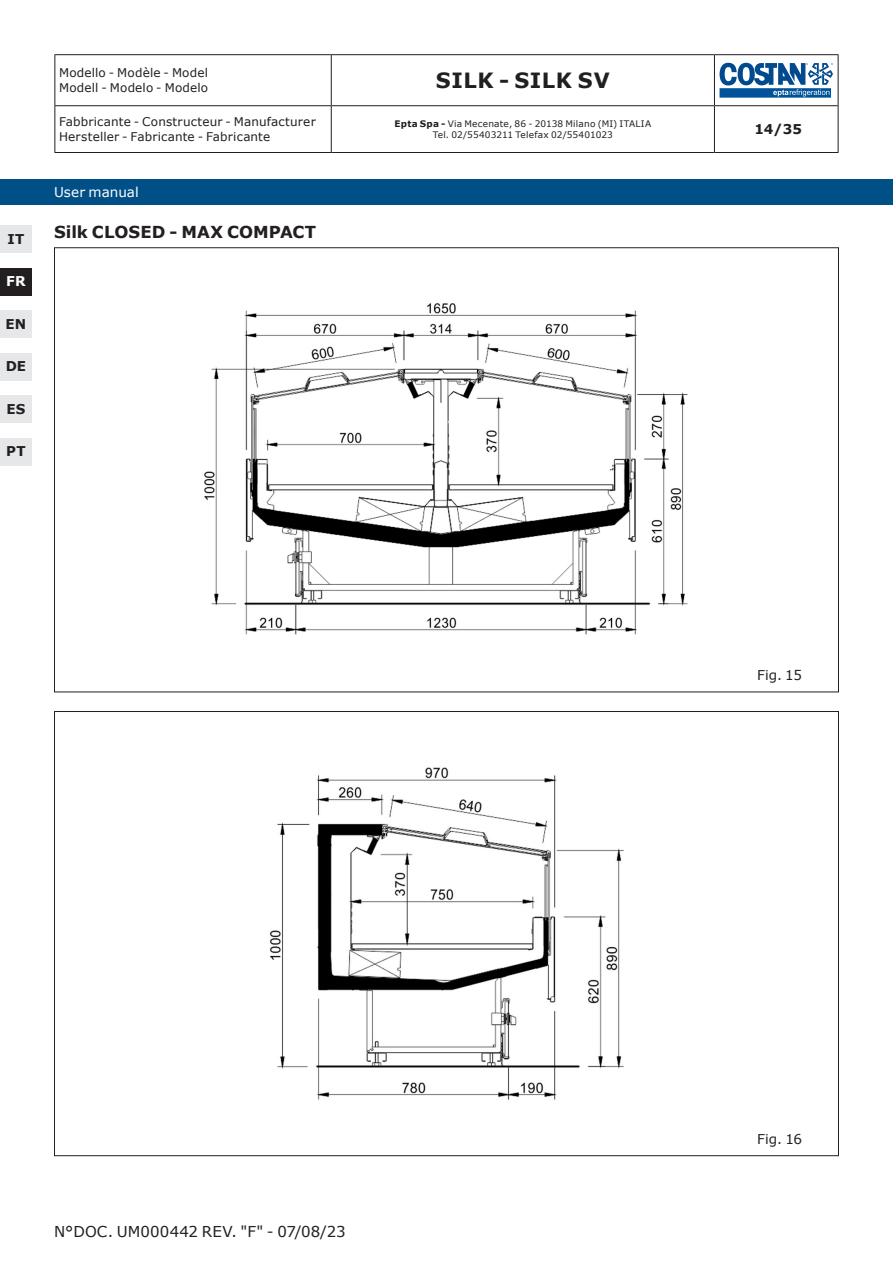
<style>
.page{position:relative;width:893px;height:1263px;background:#fff}
.page>*{position:absolute;margin:0;border:0;box-sizing:border-box;transform-origin:0 0}
.t1{font:700 21px "Verdana";letter-spacing:.03em;color:#231f20}
.Testo{font:700 16.5px "Verdana";letter-spacing:.005em;color:#231f20}
.t2{font:15px "Verdana";letter-spacing:.01em;color:#231f20}
.t3{font:700 13.5px "Verdana";letter-spacing:.015em;color:#231f20}
.Figure{font:13.5px "Verdana";letter-spacing:.005em;color:#231f20}
.t4{font:13.5px "Verdana";color:#fff}
.t5{font:700 13.5px "Verdana";color:#fff}
.t6{font:12px/14.7px "Verdana";letter-spacing:.015em;color:#231f20}
.t7{font:9px/10.9px "Verdana";letter-spacing:.02em;color:#231f20;text-align:center}
.s1{font-weight:700}
</style>
<div class="page">
<hr style="left:54px;top:54px;width:277px;height:1px;background:#231f20">
<hr style="left:54px;top:55px;width:1px;height:50px;background:#231f20">
<hr style="left:331px;top:54px;width:383px;height:1px;background:#231f20">
<hr style="left:331px;top:55px;width:1px;height:50px;background:#231f20">
<hr style="left:714px;top:54px;width:124px;height:1px;background:#231f20">
<hr style="left:714px;top:55px;width:1px;height:50px;background:#231f20">
<hr style="left:838px;top:55px;width:1px;height:50px;background:#231f20">
<hr style="left:54px;top:105px;width:277px;height:1px;background:#231f20">
<hr style="left:54px;top:106px;width:1px;height:46px;background:#231f20">
<hr style="left:331px;top:105px;width:383px;height:1px;background:#231f20">
<hr style="left:331px;top:106px;width:1px;height:46px;background:#231f20">
<hr style="left:714px;top:105px;width:124px;height:1px;background:#231f20">
<hr style="left:714px;top:106px;width:1px;height:46px;background:#231f20">
<hr style="left:838px;top:106px;width:1px;height:46px;background:#231f20">
<hr style="left:54px;top:152px;width:277px;height:1px;background:#231f20">
<hr style="left:331px;top:152px;width:383px;height:1px;background:#231f20">
<hr style="left:714px;top:152px;width:124px;height:1px;background:#231f20">
<svg style="left:719px;top:63px;width:114px;height:35px"></svg>
<div style="left:0;top:179px;width:893px;height:25px;background:#014f87"></div>
<div style="left:0;top:225px;width:32px;height:28px;background:#e6e7e9"></div>
<div style="left:0;top:310px;width:32px;height:28px;background:#e6e7e9"></div>
<div style="left:0;top:353px;width:32px;height:28px;background:#e6e7e9"></div>
<div style="left:0;top:395px;width:32px;height:28px;background:#e6e7e9"></div>
<div style="left:0;top:438px;width:32px;height:28px;background:#e6e7e9"></div>
<div style="left:0;top:268px;width:32px;height:28px;background:#231f20"></div>
<img style="left:204px;top:303px;width:484px;height:332px">
<img style="left:270px;top:767px;width:354px;height:333px">
<p class="t3" style="left:8px;top:229px;width:18px">IT</p>
<p class="t5" style="left:6px;top:272px;width:21px">FR</p>
<p class="t3" style="left:6px;top:314px;width:22px">EN</p>
<p class="t3" style="left:6px;top:357px;width:22px">DE</p>
<p class="t3" style="left:6px;top:399px;width:21px">ES</p>
<p class="t3" style="left:6px;top:442px;width:21px">PT</p>
<p class="t6" style="left:59px;top:66px;width:151px">Modello - Modèle - Model<br>Modell - Modelo - Modelo</p>
<h1 class="t1" style="left:436px;top:66px;width:175px">SILK - SILK SV</h1>
<p class="t6" style="left:59px;top:115px;width:258px">Fabbricante - Constructeur - Manufacturer<br>Hersteller - Fabricante - Fabricante</p>
<p class="t7" style="left:394px;top:118px;width:258px"><span class="s1">Epta Spa -</span> Via Mecenate, 86 - 20138 Milano (MI) ITALIA<br>Tel. 02/55403211 Telefax 02/55401023</p>
<p class="t3" style="left:754px;top:120px;width:49px">14/35</p>
<p class="t4" style="left:54px;top:183px;width:86px">User manual</p>
<p class="Testo" style="left:54px;top:220px;width:264px">Silk CLOSED - MAX COMPACT</p>
<p class="Figure" style="left:757px;top:666px;width:47px">Fig. 15</p>
<p class="t2" style="left:54px;top:1221px;width:293px">N°DOC. UM000442 REV. "F" - 07/08/23</p>
<p class="Figure" style="left:757px;top:1130px;width:46px">Fig. 16</p>
</div>
